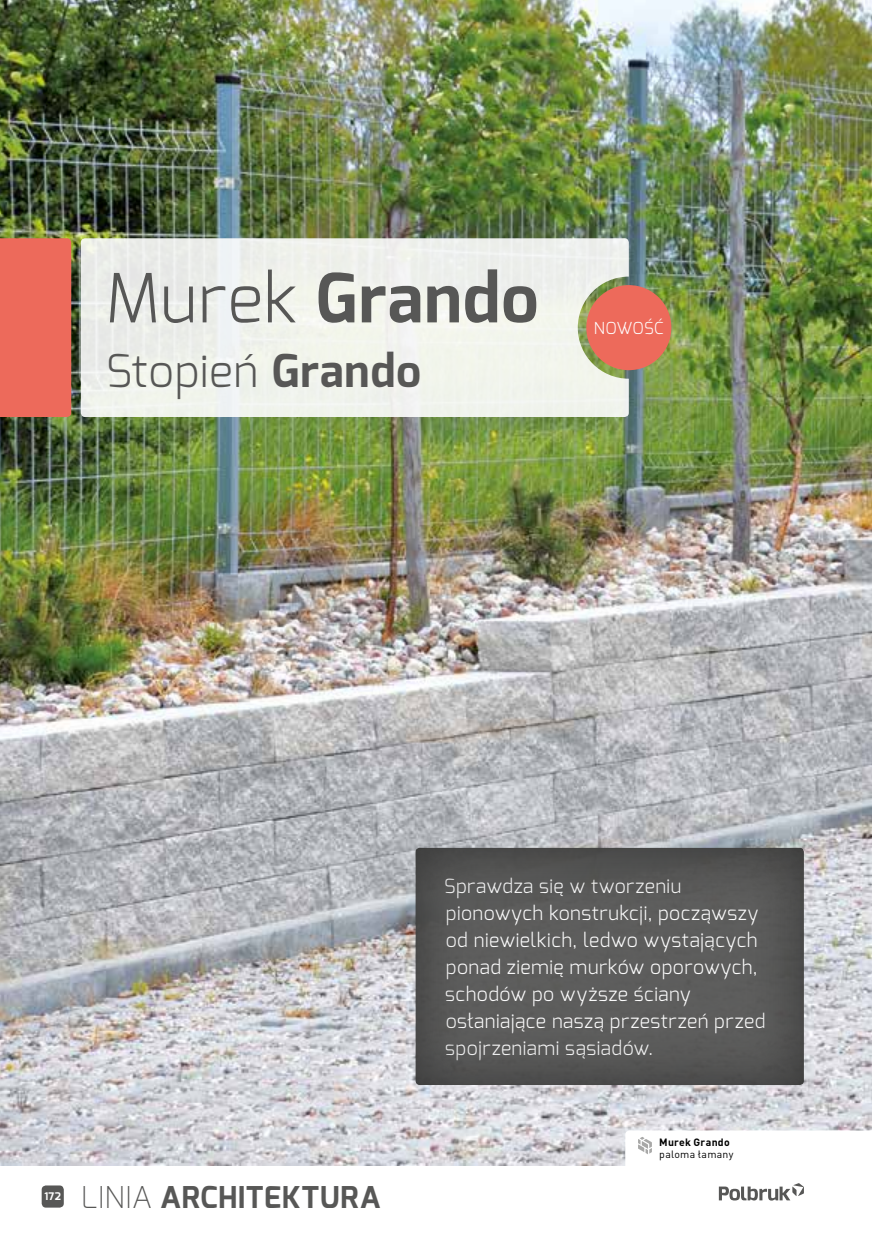
<style>
.page{position:relative;width:872px;height:1234px;background:#fff}
.page>*{position:absolute;margin:0;border:0;box-sizing:border-box;transform-origin:0 0}
.t1{font:700 67.5px "Exo";letter-spacing:.02em;color:#575756}
.t2{font:300 45px "Exo";letter-spacing:.015em;color:#575756}
.t3{font:700 30px "Exo";letter-spacing:.02em;color:#575756}
.t4{font:300 19.5px/27px "Exo";letter-spacing:.02em;color:#fff}
.t5{font:300 16.5px "Exo";letter-spacing:.025em;color:#fff}
.t6{font:10.5px "DINCE";letter-spacing:.025em;color:#000}
.t7{font:700 10.5px "DINCE";letter-spacing:.02em;color:#000}
.t8{font:700 10.5px "Exo";color:#fff}
.s1{font-weight:300}
.s2{font-weight:700}
.s3{font-weight:200}
</style>
<div class="page">
<img style="left:0;top:0;width:872px;height:1165px">
<div style="left:403px;top:837px;width:413px;height:247px;background:#000;opacity:.5"></div>
<svg style="left:625px;top:1130px;width:247px;height:35px"></svg>
<svg style="left:81px;top:238px;width:548px;height:179px;fill:#f0f3ec"></svg>
<div style="left:0;top:238px;width:71px;height:179px;background:#ed6a5b"></div>
<div style="left:586px;top:285px;width:85px;height:85px;background:#ed6a5b;border-radius:50%"></div>
<svg style="left:719px;top:1183px;width:85px;height:17px"></svg>
<div style="left:42px;top:1185px;width:22px;height:22px;background:#575756;border-radius:4px"></div>
<h1 class="t1" style="left:106px;top:255px;width:434px"><span class="s1">Murek</span> Grando</h1>
<h2 class="t2" style="left:106px;top:342px;width:317px">Stopień <span class="s2">Grando</span></h2>
<p class="t5" style="left:594px;top:317px;width:71px">NOWOŚĆ</p>
<p class="t4" style="left:444px;top:872px;width:323px">Sprawdza się w tworzeniu pionowych konstrukcji, począwszy od niewielkich, ledwo wystających ponad ziemię murków oporowych, schodów po wyższe ściany osłaniające naszą przestrzeń przed spojrzeniami sąsiadów.</p>
<p class="t8" style="left:44px;top:1188px;width:18px">172</p>
<h3 class="t3" style="left:81px;top:1177px;width:301px"><span class="s3">LINIA</span> ARCHITEKTURA</h3>
<p class="t7" style="left:659px;top:1135px;width:72px">Murek Grando</p>
<p class="t6" style="left:659px;top:1147px;width:76px">paloma łamany</p>
</div>
